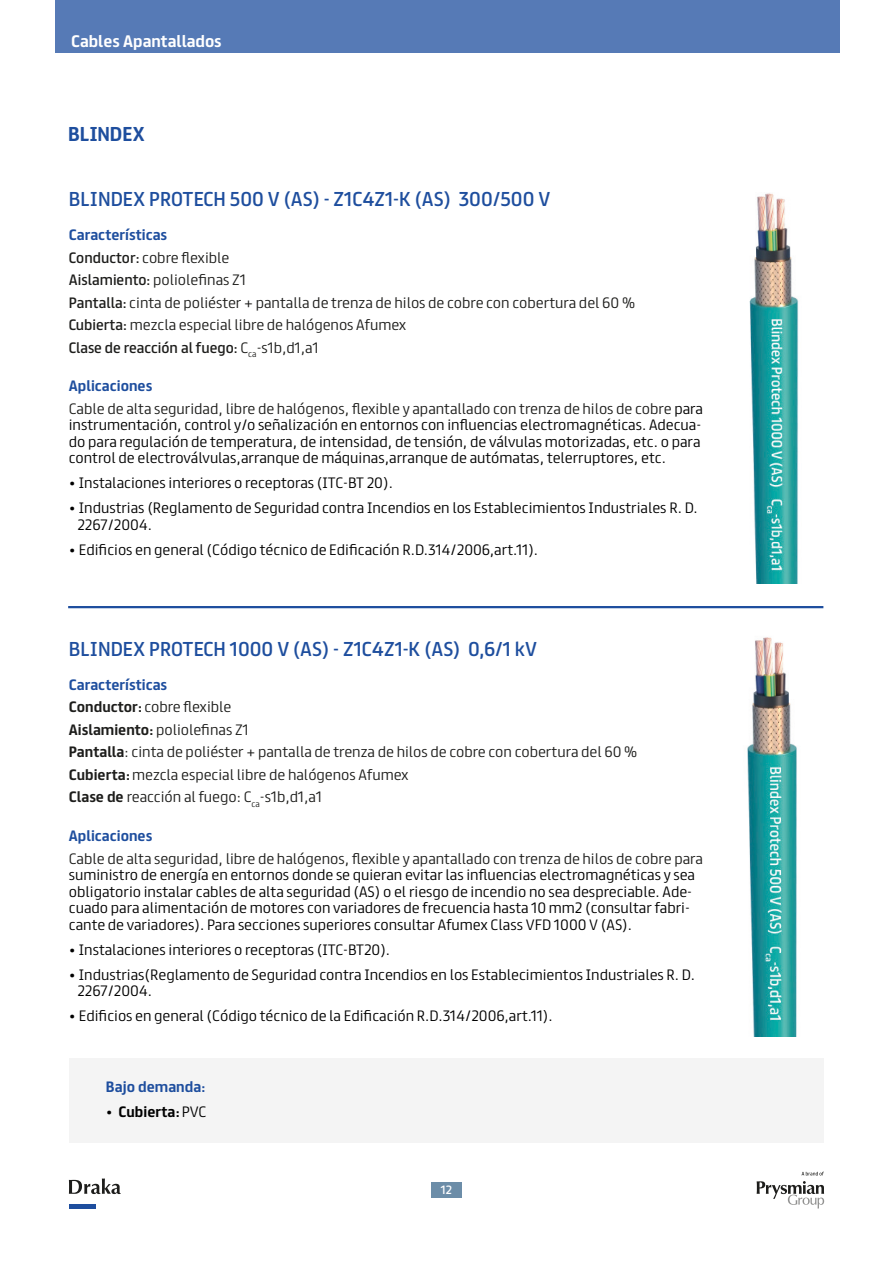
<style>
.page{position:relative;width:893px;height:1263px;background:#fff}
.page>*{position:absolute;margin:0;border:0;box-sizing:border-box;transform-origin:0 0}
.t1{font:18px "FS Truman";color:#1e4e9e}
.t2{font:700 18px "FS Truman";color:#1e4e9e}
.t3{font:700 15px "FS Truman";color:#fff}
.t4{font:300 13.5px/16.5px "FS Truman";color:#000}
.t5{font:300 13.5px "FS Truman";color:#1d1d1b}
.t6{font:700 13.5px "FS Truman";color:#1e4e9e}
.t7{font:13.5px "FS Truman";color:#1d1d1b}
.t8{font:700 13.5px "FS Truman";color:#000}
.t9{font:10.8px "FS Truman";color:#fff}
.s1{font-weight:400}
.s2{font-weight:300}
.s3{color:#1d1d1b}
.s4{font-weight:700}
</style>
<div class="page">
<div style="left:431px;top:1182px;width:31px;height:16px;background:#6c8da8"></div>
<svg style="left:757px;top:1181px;width:67px;height:27px"></svg>
<svg style="left:802px;top:1172px;width:22px;height:3px"></svg>
<svg style="left:69px;top:1178px;width:52px;height:16px"></svg>
<div style="left:69px;top:1204px;width:26px;height:5px;background:#1e4e9e"></div>
<div style="left:69px;top:1058px;width:754px;height:84px;background:#f4f4f4"></div>
<img style="left:749px;top:193px;width:50px;height:390px">
<img style="left:747px;top:637px;width:50px;height:399px">
<div style="left:55px;top:0;width:784px;height:53px;background:#567ab6"></div>
<hr style="left:68px;top:606px;width:755px;height:2px;background:#1e4e9e">
<p class="t3" style="left:71px;top:29px;width:152px">Cables Apantallados</p>
<p class="t2" style="left:68px;top:118px;width:78px">BLINDEX</p>
<p class="t1" style="left:69px;top:183px;width:483px">BLINDEX PROTECH 500 V (AS) - Z1C4Z1-K (AS) 300/500 V</p>
<p class="t6" style="left:69px;top:223px;width:100px">Características</p>
<p class="t5" style="left:69px;top:246px;width:162px"><span class="s1">Conductor:</span> cobre flexible</p>
<p class="t5" style="left:69px;top:268px;width:179px"><span class="s1">Aislamiento:</span> poliolefinas Z1</p>
<p class="t5" style="left:69px;top:291px;width:568px"><span class="s1">Pantalla:</span> cinta de poliéster + pantalla de trenza de hilos de cobre con cobertura del 60 %</p>
<p class="t5" style="left:69px;top:313px;width:339px"><span class="s1">Cubierta:</span> mezcla especial libre de halógenos Afumex</p>
<p class="t7" style="left:69px;top:336px;width:251px">Clase de reacción al fuego: <span class="s2">C</span><sub>ca</sub><span class="s2">-s1b,d1,a1</span></p>
<p class="t6" style="left:69px;top:374px;width:85px">Aplicaciones</p>
<p class="t4" style="left:69px;top:399px;width:636px"><span class="s3">Cable de alta seguridad, libre de halógenos, flexible y apantallado con trenza de hilos de cobre</span> para instrumentación, control y/o señalización en entornos con influencias electromagnéticas. Adecua&shy;do para regulación de temperatura, de intensidad, de tensión, de válvulas motorizadas, etc. o para control de electroválvulas,arranque de máquinas,arranque de autómatas, telerruptores, etc.</p>
<p class="t4" style="left:69px;top:474px;width:326px">• Instalaciones interiores o receptoras (ITC-BT 20).</p>
<p class="t4" style="left:77px;top:499px;width:622px;text-indent:-9px">• Industrias (Reglamento de Seguridad contra Incendios en los Establecimientos Industriales R. D.<br>2267/2004.</p>
<p class="t4" style="left:69px;top:540px;width:471px">• Edificios en general (Código técnico de Edificación R.D.314/2006,art.11).</p>
<p class="t1" style="left:69px;top:633px;width:470px">BLINDEX PROTECH 1000 V (AS) - Z1C4Z1-K (AS) 0,6/1 kV</p>
<p class="t6" style="left:69px;top:673px;width:100px">Características</p>
<p class="t5" style="left:69px;top:695px;width:164px"><span class="s4">Conductor:</span> cobre flexible</p>
<p class="t5" style="left:69px;top:718px;width:181px"><span class="s4">Aislamiento:</span> poliolefinas Z1</p>
<p class="t5" style="left:69px;top:740px;width:570px"><span class="s4">Pantalla</span>: cinta de poliéster + pantalla de trenza de hilos de cobre con cobertura del 60 %</p>
<p class="t5" style="left:69px;top:763px;width:341px"><span class="s4">Cubierta:</span> mezcla especial libre de halógenos Afumex</p>
<p class="t5" style="left:69px;top:785px;width:255px"><span class="s4">Clase de</span> reacción al fuego: C<sub>ca</sub>-s1b,d1,a1</p>
<p class="t6" style="left:69px;top:824px;width:85px">Aplicaciones</p>
<p class="t4" style="left:69px;top:849px;width:636px"><span class="s3">Cable de alta seguridad, libre de halógenos, flexible y apantallado con trenza de hilos de cobre para </span>suministro de energía en entornos donde se quieran evitar las influencias electromagnéticas y sea obligatorio instalar cables de alta seguridad (AS) o el riesgo de incendio no sea despreciable. Ade&shy;cuado para alimentación de motores con variadores de frecuencia hasta 10 mm2 (consultar fabri&shy;cante de variadores). Para secciones superiores consultar Afumex Class VFD 1000 V (AS).</p>
<p class="t4" style="left:69px;top:940px;width:323px">• Instalaciones interiores o receptoras (ITC-BT20).</p>
<p class="t4" style="left:77px;top:965px;width:619px;text-indent:-9px">• Industrias(Reglamento de Seguridad contra Incendios en los Establecimientos Industriales R. D.<br>2267/2004.</p>
<p class="t4" style="left:69px;top:1006px;width:485px">• Edificios en general (Código técnico de la Edificación R.D.314/2006,art.11).</p>
<p class="t6" style="left:106px;top:1075px;width:101px">Bajo demanda:</p>
<p class="t8" style="left:106px;top:1100px;width:102px"><span class="s2">•</span> Cubierta: <span class="s2">PVC</span></p>
<p class="t9" style="left:441px;top:1181px;width:13px">12</p>
</div>
